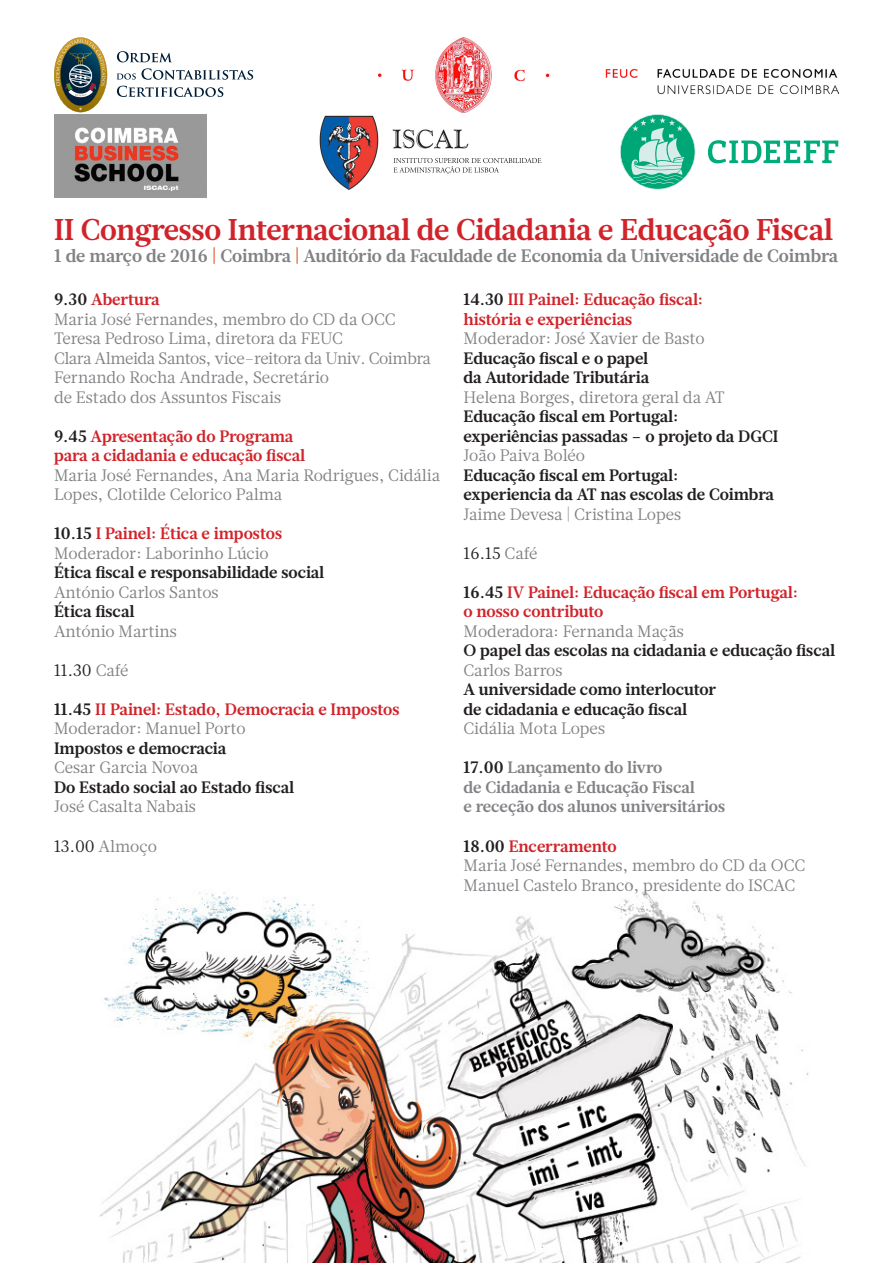
<style>
.page{position:relative;width:893px;height:1263px;background:#fff}
.page>*{position:absolute;margin:0;border:0;box-sizing:border-box;transform-origin:0 0}
.t1{font:700 30px "Glosa Text";letter-spacing:-.015em;color:#d1232a}
.t2{font:700 18px "Glosa Text";letter-spacing:-.01em;color:#808285}
.t3{font:16.5px/19.5px "Glosa Text";letter-spacing:-.01em;color:#808285}
.t4{font:700 16.5px "Glosa Text";color:#231f20}
.t5{font:700 16.5px "Glosa Text";color:#d1232a}
.t6{font:700 16.5px "Glosa Text";color:#808285}
.t7{font:16.5px "Glosa Text";letter-spacing:-.03em;color:#808285}
.t8{font:16.5px "Glosa Text";color:#231f20}
.s1{color:#e15b29}
.s2{color:#231f20}
.s3{color:#808285}
</style>
<div class="page">
<img style="left:99px;top:882px;width:710px;height:381px">
<svg style="left:486px;top:158px;width:55px;height:15px"></svg>
<img style="left:319px;top:112px;width:167px;height:78px">
<svg style="left:117px;top:51px;width:55px;height:11px"></svg>
<svg style="left:117px;top:68px;width:136px;height:12px"></svg>
<svg style="left:117px;top:86px;width:106px;height:11px"></svg>
<svg style="left:54px;top:37px;width:53px;height:75px"></svg>
<img style="left:379px;top:38px;width:459px;height:74px">
<svg style="left:620px;top:114px;width:75px;height:76px"></svg>
<svg style="left:708px;top:140px;width:130px;height:23px"></svg>
<img style="left:54px;top:115px;width:153px;height:83px">
<p class="t1" style="left:54px;top:210px;width:780px">II Congresso Internacional de Cidadania e Educação Fiscal</p>
<p class="t2" style="left:54px;top:243px;width:785px">1 de março de 2016 <span class="s1">|</span> Coimbra <span class="s1">|</span> Auditório da Faculdade de Economia da Universidade de Coimbra</p>
<p class="t5" style="left:54px;top:289px;width:107px"><span class="s2">9.30</span> Abertura</p>
<p class="t3" style="left:54px;top:310px;width:343px">Maria José Fernandes, membro do CD da OCC</p>
<p class="t3" style="left:54px;top:329px;width:290px">Teresa Pedroso Lima, diretora da FEUC</p>
<p class="t7" style="left:54px;top:347px;width:378px">Clara Almeida Santos, vice–reitora da Univ. Coimbra</p>
<p class="t3" style="left:54px;top:368px;width:277px">Fernando Rocha Andrade, Secretário</p>
<p class="t3" style="left:54px;top:388px;width:229px">de Estado dos Assuntos Fiscais</p>
<p class="t5" style="left:54px;top:425px;width:241px"><span class="s2">9.45</span> Apresentação do Programa</p>
<p class="t5" style="left:54px;top:445px;width:253px">para a cidadania e educação fiscal</p>
<p class="t3" style="left:54px;top:466px;width:388px">Maria José Fernandes, Ana Maria Rodrigues, Cidália<br>Lopes, Clotilde Celorico Palma</p>
<p class="t5" style="left:54px;top:523px;width:230px"><span class="s2">10.15</span> I Painel: Ética e impostos</p>
<p class="t3" style="left:54px;top:544px;width:216px">Moderador: Laborinho Lúcio</p>
<p class="t4" style="left:54px;top:562px;width:272px">Ética fiscal e responsabilidade social</p>
<p class="t3" style="left:54px;top:583px;width:166px">António Carlos Santos</p>
<p class="t4" style="left:54px;top:601px;width:82px">Ética fiscal</p>
<p class="t3" style="left:54px;top:622px;width:124px">António Martins</p>
<p class="t8" style="left:54px;top:659px;width:76px">11.30 <span class="s3">Café</span></p>
<p class="t5" style="left:54px;top:698px;width:347px"><span class="s2">11.45</span> II Painel: Estado, Democracia e Impostos</p>
<p class="t3" style="left:54px;top:719px;width:193px">Moderador: Manuel Porto</p>
<p class="t4" style="left:54px;top:737px;width:174px">Impostos e democracia</p>
<p class="t3" style="left:54px;top:758px;width:146px">Cesar Garcia Novoa</p>
<p class="t4" style="left:54px;top:776px;width:242px">Do Estado social ao Estado fiscal</p>
<p class="t3" style="left:54px;top:797px;width:144px">José Casalta Nabais</p>
<p class="t3" style="left:54px;top:836px;width:105px"><span class="s2">13.00</span> Almoço</p>
<p class="t5" style="left:464px;top:289px;width:241px"><span class="s2">14.30</span> III Painel: Educação fiscal:</p>
<p class="t5" style="left:464px;top:308px;width:170px">história e experiências</p>
<p class="t3" style="left:464px;top:329px;width:243px">Moderador: José Xavier de Basto</p>
<p class="t4" style="left:464px;top:347px;width:186px">Educação fiscal e o papel</p>
<p class="t4" style="left:464px;top:367px;width:187px">da Autoridade Tributária</p>
<p class="t3" style="left:464px;top:388px;width:263px">Helena Borges, diretora geral da AT</p>
<p class="t4" style="left:464px;top:406px;width:216px">Educação fiscal em Portugal:</p>
<p class="t4" style="left:464px;top:425px;width:316px">experiências passadas – o projeto da DGCI</p>
<p class="t3" style="left:464px;top:446px;width:123px">João Paiva Boléo</p>
<p class="t4" style="left:464px;top:464px;width:216px">Educação fiscal em Portugal:</p>
<p class="t4" style="left:464px;top:484px;width:312px">experiencia da AT nas escolas de Coimbra</p>
<p class="t3" style="left:464px;top:505px;width:219px">Jaime Devesa | Cristina Lopes</p>
<p class="t8" style="left:464px;top:542px;width:76px">16.15 <span class="s3">Café</span></p>
<p class="t5" style="left:464px;top:581px;width:336px"><span class="s2">16.45</span> IV Painel: Educação fiscal em Portugal:</p>
<p class="t5" style="left:464px;top:601px;width:141px">o nosso contributo</p>
<p class="t3" style="left:464px;top:622px;width:222px">Moderadora: Fernanda Maçãs</p>
<p class="t4" style="left:464px;top:640px;width:373px">O papel das escolas na cidadania e educação fiscal</p>
<p class="t3" style="left:464px;top:661px;width:100px">Carlos Barros</p>
<p class="t4" style="left:464px;top:679px;width:254px">A universidade como interlocutor</p>
<p class="t4" style="left:464px;top:698px;width:225px">de cidadania e educação fiscal</p>
<p class="t3" style="left:464px;top:719px;width:143px">Cidália Mota Lopes</p>
<p class="t6" style="left:464px;top:757px;width:200px"><span class="s2">17.00</span> Lançamento do livro</p>
<p class="t6" style="left:464px;top:776px;width:233px">de Cidadania e Educação Fiscal</p>
<p class="t6" style="left:464px;top:796px;width:263px">e receção dos alunos universitários</p>
<p class="t5" style="left:464px;top:835px;width:155px"><span class="s2">18.00</span> Encerramento</p>
<p class="t3" style="left:464px;top:856px;width:343px">Maria José Fernandes, membro do CD da OCC</p>
<p class="t3" style="left:464px;top:875px;width:333px">Manuel Castelo Branco, presidente do ISCAC</p>
</div>
